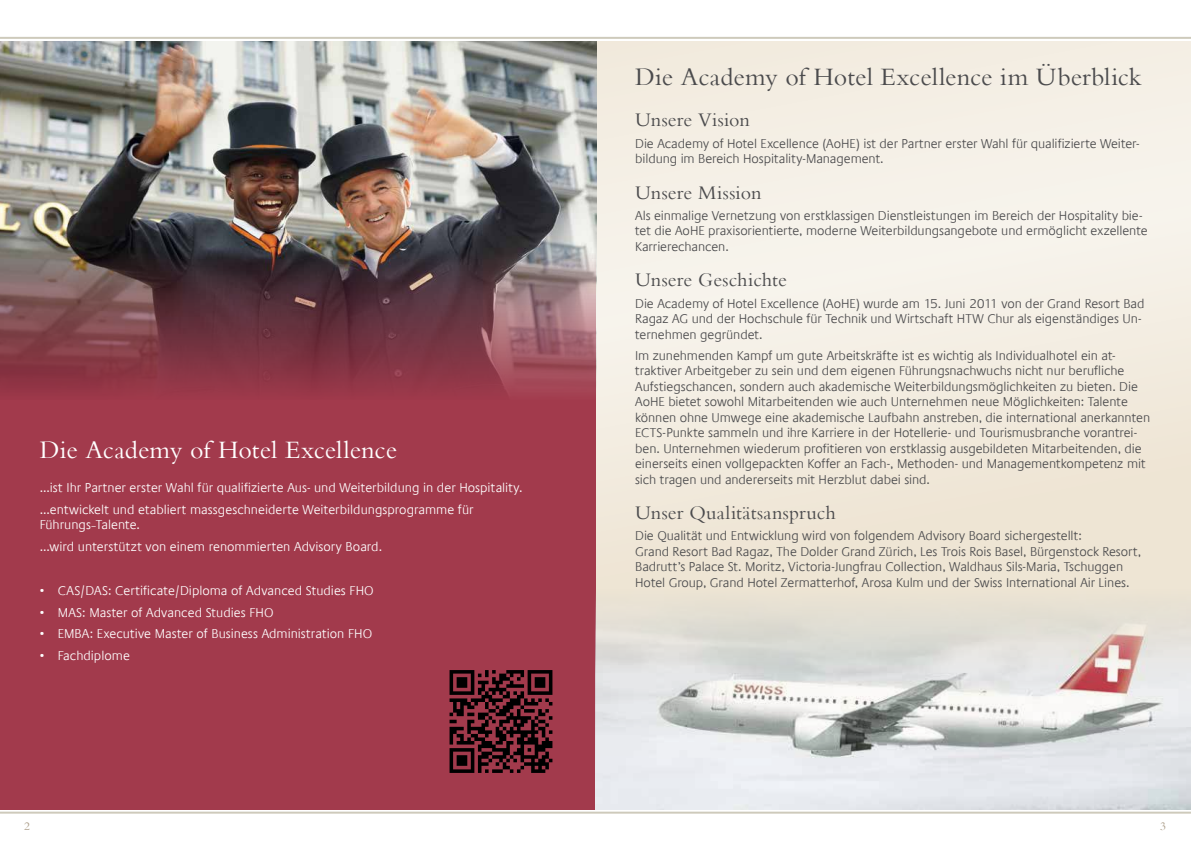
<style>
.page{position:relative;width:1191px;height:842px;background:#fff}
.page>*{position:absolute;margin:0;border:0;box-sizing:border-box;transform-origin:0 0}
.t1{font:26px "Bembo";color:#4b4b4d}
.t2{font:26px "Bembo";color:#fff}
.t3{font:20px "Bembo";letter-spacing:.01em;color:#4b4b4d}
.t4{font:300 13px/15.5px "Praxis Com";letter-spacing:-.01em;color:#4b4b4d}
.t5{font:300 13px/21.5px "Praxis Com";color:#fff}
.t6{font:12px "Bembo";color:#aea08c}
.s1{font-family:"Bembo";font-weight:400}
</style>
<div class="page">
<hr style="left:0;top:37px;width:1191px;height:2px;background:#cecabb">
<hr style="left:0;top:812px;width:1191px;height:2px;background:#cecabb">
<svg style="left:595px;top:41px;width:596px;height:549px;background:#f2ece1"></svg>
<div style="left:0;top:122px;width:595px;height:687px;background:#a23a4c"></div>
<img style="left:0;top:41px;width:596px;height:359px">
<img style="left:595px;top:590px;width:596px;height:219px">
<img style="left:449px;top:671px;width:104px;height:101px">
<h1 class="t2" style="left:40px;top:434px;width:359px">Die Academy of Hotel Excellence</h1>
<p class="t5" style="left:40px;top:477px;width:484px">...ist Ihr Partner erster Wahl für qualifizierte Aus- und Weiterbildung in der Hospitality. ...entwickelt und etabliert massgeschneiderte Weiterbildungsprogramme für</p>
<p class="t5" style="left:40px;top:514px;width:344px">Führungs<span class="s1">-</span>Talente.<br>...wird unterstützt von einem renommierten Advisory Board.</p>
<p class="t5" style="left:40px;top:580px;width:335px">• CAS/DAS: Certificate/Diploma of Advanced Studies FHO</p>
<p class="t5" style="left:40px;top:601px;width:235px">• MAS: Master of Advanced Studies FHO</p>
<p class="t5" style="left:40px;top:623px;width:334px">• EMBA: Executive Master of Business Administration FHO</p>
<p class="t5" style="left:40px;top:644px;width:92px">• Fachdiplome</p>
<h1 class="t1" style="left:635px;top:61px;width:508px">Die Academy of Hotel Excellence im Überblick</h1>
<h2 class="t3" style="left:635px;top:108px;width:116px">Unsere Vision</h2>
<p class="t4" style="left:635px;top:136px;width:506px">Die Academy of Hotel Excellence (AoHE) ist der Partner erster Wahl für qualifizierte Weiter&shy;bildung im Bereich Hospitality-Management.</p>
<h2 class="t3" style="left:635px;top:180px;width:128px">Unsere Mission</h2>
<p class="t4" style="left:635px;top:208px;width:514px">Als einmalige Vernetzung von erstklassigen Dienstleistungen im Bereich der Hospitality bie&shy;tet die AoHE praxisorientierte, moderne Weiterbildungsangebote und ermöglicht exzellente<br>Karrierechancen.</p>
<h2 class="t3" style="left:635px;top:268px;width:153px">Unsere Geschichte</h2>
<p class="t4" style="left:635px;top:295px;width:511px">Die Academy of Hotel Excellence (AoHE) wurde am 15. Juni 2011 von der Grand Resort Bad<br>Ragaz AG und der Hochschule für Technik und Wirtschaft HTW Chur als eigenständiges Un&shy;ternehmen gegründet.</p>
<p class="t4" style="left:635px;top:348px;width:516px">Im zunehmenden Kampf um gute Arbeitskräfte ist es wichtig als Individualhotel ein at&shy;traktiver Arbeitgeber zu sein und dem eigenen Führungsnachwuchs nicht nur berufliche Aufstiegschancen, sondern auch akademische Weiterbildungsmöglichkeiten zu bieten. Die AoHE bietet sowohl Mitarbeitenden wie auch Unternehmen neue Möglichkeiten: Talente können ohne Umwege eine akademische Laufbahn anstreben, die international anerkannten ECTS-Punkte sammeln und ihre Karriere in der Hotellerie- und Tourismusbranche vorantrei&shy;ben. Unternehmen wiederum profitieren von erstklassig ausgebildeten Mitarbeitenden, die einerseits einen vollgepackten Koffer an Fach-, Methoden- und Managementkompetenz mit sich tragen und andererseits mit Herzblut dabei sind.</p>
<h2 class="t3" style="left:635px;top:501px;width:202px">Unser Qualitätsanspruch</h2>
<p class="t4" style="left:635px;top:528px;width:507px">Die Qualität und Entwicklung wird von folgendem Advisory Board sichergestellt:<br>Grand Resort Bad Ragaz, The Dolder Grand Zürich, Les Trois Rois Basel, Bürgenstock Resort, Badrutt’s Palace St. Moritz, Victoria-Jungfrau Collection, Waldhaus Sils-Maria, Tschuggen Hotel Group, Grand Hotel Zermatterhof, Arosa Kulm und der Swiss International Air Lines.</p>
<p class="t6" style="left:24px;top:819px;width:7px">2</p>
<p class="t6" style="left:1160px;top:819px;width:7px">3</p>
</div>
